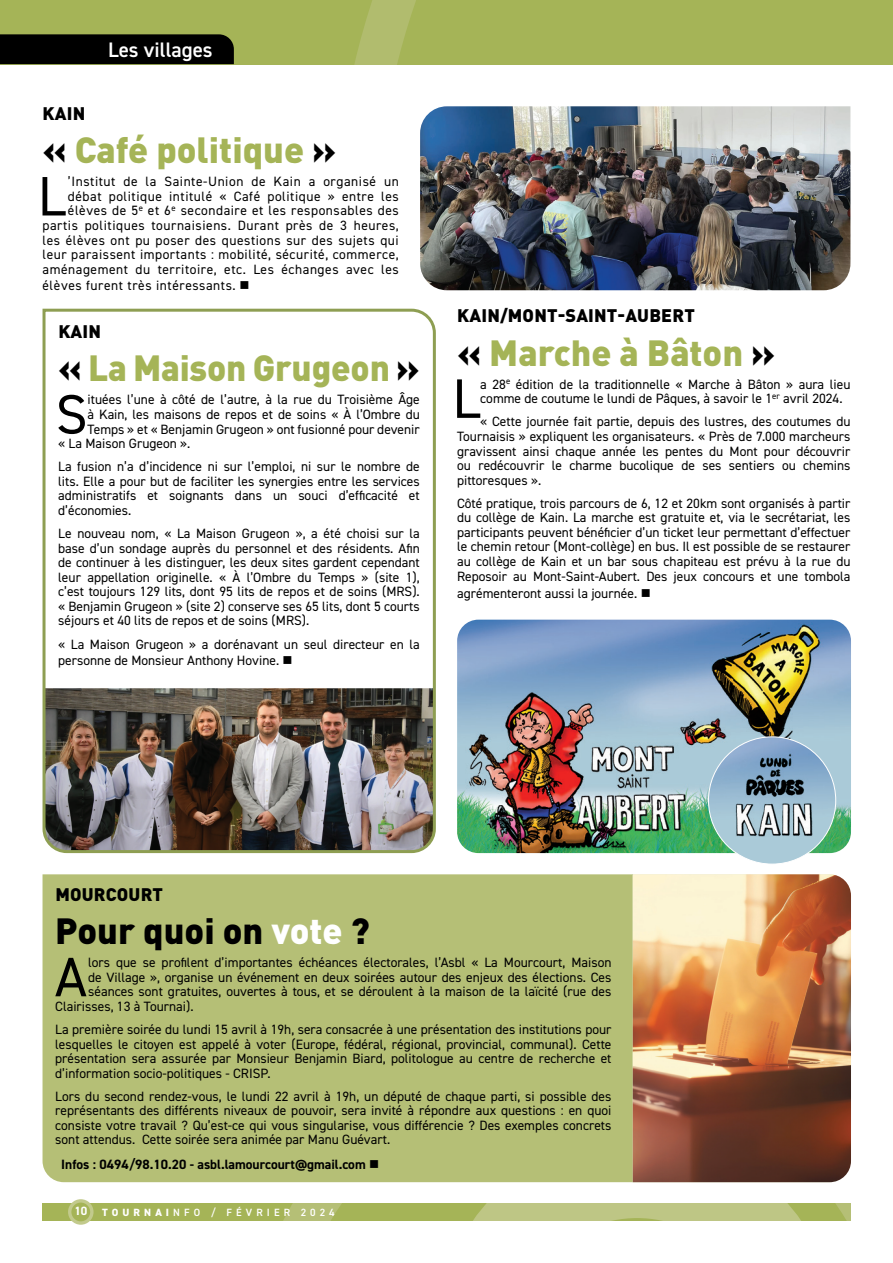
<style>
.page{position:relative;width:893px;height:1263px;background:#fff}
.page>*{position:absolute;margin:0;border:0;box-sizing:border-box;transform-origin:0 0}
.t1{font:55.8px "DIN2014";color:#000}
.TITRE{font:900 36px "DIN Pro";color:#a5b457}
.TITRE-2{font:900 36px "DIN Pro";color:#000}
.t2{font:600 21px "DIN2014";color:#fff}
.Titre_village{font:900 18px "DIN Pro";letter-spacing:.01em;color:#000}
.t3{font:13.5px/14.5px "DIN2014";color:#000;text-align:justify}
.t4{font:13.5px/14.5px "DIN2014";letter-spacing:.04em;color:#000;text-align:right}
.t5{font:700 13.5px "DIN2014";color:#000}
.t6{font:700 12px "DIN2014";color:#fff}
.t7{font:600 10.5px "DIN2014";letter-spacing:.39em;color:#fff}
.s1{color:#000}
.s2{color:#fff}
.s3{font-weight:800}
</style>
<div class="page">
<div style="left:0;top:0;width:893px;height:64px;background:#a5b457"></div>
<svg style="left:355px;top:0;width:61px;height:64px"></svg>
<div style="left:0;top:34px;width:234px;height:30px;background:#000"></div>
<svg style="left:43px;top:1203px;width:807px;height:17px;background:#b0bb6b"></svg>
<svg style="left:70px;top:1201px;width:22px;height:22px"></svg>
<div style="left:68px;top:1199px;width:26px;height:26px;border:3px solid #c2ca8c;border-radius:50%"></div>
<img style="left:420px;top:106px;width:430px;height:184px">
<img style="left:457px;top:620px;width:394px;height:233px">
<svg style="left:42px;top:308px;width:394px;height:546px"></svg>
<img style="left:708px;top:737px;width:128px;height:127px;border-radius:64px">
<div style="left:43px;top:874px;width:590px;height:308px;background:#b5bf76"></div>
<img style="left:633px;top:874px;width:218px;height:308px">
<p class="t2" style="left:108px;top:35px;width:106px">Les villages</p>
<p class="Titre_village" style="left:43px;top:101px;width:44px">KAIN</p>
<p class="TITRE" style="left:43px;top:126px;width:295px"><span class="s1">«</span> Café politique <span class="s1">»</span></p>
<p class="t1" style="left:38px;top:161px;width:29px">L</p>
<p class="t4" style="left:43px;top:174px;width:358px">’Institut de la Sainte-Union de Kain a organisé un débat politique intitulé « Café politique » entre les élèves de 5<sup>e</sup> et 6<sup>e</sup> secondaire et les responsables des partis politiques tournaisiens. Durant près de 3 heures, les élèves ont pu poser des questions sur des sujets qui leur paraissent importants : mobilité, sécurité, commerce, aménagement du territoire, etc. Les échanges avec les</p>
<p class="t4" style="left:43px;top:278px;width:209px">élèves furent très intéressants. ■</p>
<p class="Titre_village" style="left:58px;top:319px;width:44px">KAIN</p>
<p class="TITRE" style="left:58px;top:344px;width:363px"><span class="s1">«</span> La Maison Grugeon <span class="s1">»</span></p>
<p class="t1" style="left:56px;top:379px;width:33px">S</p>
<p class="t3" style="left:88px;top:392px;width:334px">ituées l’une à côté de l’autre, à la rue du Troisième Âge</p>
<p class="t3" style="left:88px;top:407px;width:334px">à Kain, les maisons de repos et de soins « À l’Ombre du</p>
<p class="t3" style="left:88px;top:421px;width:334px">Temps » et « Benjamin Grugeon » ont fusionné pour devenir</p>
<p class="t3" style="left:58px;top:436px;width:132px">« La Maison Grugeon ».</p>
<p class="t3" style="left:58px;top:459px;width:363px">La fusion n’a d’incidence ni sur l’emploi, ni sur le nombre de lits. Elle a pour but de faciliter les synergies entre les services administratifs et soignants dans un souci d’efficacité et d’économies.</p>
<p class="t3" style="left:58px;top:526px;width:363px;text-align:left">Le nouveau nom, « La Maison Grugeon », a été choisi sur la base d’un sondage auprès du personnel et des résidents. Afin de continuer à les distinguer, les deux sites gardent cependant leur appellation originelle. « À l’Ombre du Temps » (site 1), c’est toujours 129 lits, dont 95 lits de repos et de soins (MRS). « Benjamin Grugeon » (site 2) conserve ses 65 lits, dont 5 courts séjours et 40 lits de repos et de soins (MRS).</p>
<p class="t3" style="left:58px;top:635px;width:363px;line-height:16.5px">« La Maison Grugeon » a dorénavant un seul directeur en la personne de Monsieur Anthony Hovine. ■</p>
<p class="Titre_village" style="left:457px;top:304px;width:239px">KAIN/MONT-SAINT-AUBERT</p>
<p class="TITRE" style="left:457px;top:328px;width:320px"><span class="s1">«</span> Marche à Bâton <span class="s1">»</span></p>
<p class="t1" style="left:452px;top:364px;width:29px">L</p>
<p class="t3" style="left:480px;top:376px;width:372px">a 28<sup>e</sup> édition de la traditionnelle « Marche à Bâton » aura lieu comme de coutume le lundi de Pâques, à savoir le 1<sup>er</sup> avril 2024.</p>
<p class="t3" style="left:457px;top:414px;width:395px;text-indent:23px">« Cette journée fait partie, depuis des lustres, des coutumes du Tournaisis » expliquent les organisateurs. « Près de 7.000 marcheurs gravissent ainsi chaque année les pentes du Mont pour découvrir ou redécouvrir le charme bucolique de ses sentiers ou chemins pittoresques ».</p>
<p class="t3" style="left:457px;top:495px;width:395px">Côté pratique, trois parcours de 6, 12 et 20km sont organisés à partir du collège de Kain. La marche est gratuite et, via le secrétariat, les participants peuvent bénéficier d’un ticket leur permettant d’effectuer le chemin retour (Mont-collège) en bus. Il est possible de se restaurer au collège de Kain et un bar sous chapiteau est prévu à la rue du Reposoir au Mont-Saint-Aubert. Des jeux concours et une tombola</p>
<p class="t3" style="left:457px;top:586px;width:195px">agrémenteront aussi la journée. ■</p>
<p class="Titre_village" style="left:55px;top:882px;width:109px">MOURCOURT</p>
<p class="TITRE-2" style="left:55px;top:906px;width:316px">Pour quoi on <span class="s2">vote</span> ?</p>
<p class="t1" style="left:55px;top:942px;width:34px">A</p>
<p class="t3" style="left:88px;top:955px;width:525px">lors que se profilent d’importantes échéances électorales, l’Asbl « La Mourcourt, Maison</p>
<p class="t3" style="left:88px;top:969px;width:525px">de Village », organise un événement en deux soirées autour des enjeux des élections. Ces</p>
<p class="t3" style="left:88px;top:984px;width:525px">séances sont gratuites, ouvertes à tous, et se déroulent à la maison de la laïcité (rue des</p>
<p class="t3" style="left:55px;top:999px;width:138px">Clairisses, 13 à Tournai).</p>
<p class="t3" style="left:55px;top:1022px;width:558px">La première soirée du lundi 15 avril à 19h, sera consacrée à une présentation des institutions pour lesquelles le citoyen est appelé à voter (Europe, fédéral, régional, provincial, communal). Cette présentation sera assurée par Monsieur Benjamin Biard, politologue au centre de recherche et d’information socio-politiques - CRISP.</p>
<p class="t3" style="left:55px;top:1088px;width:558px">Lors du second rendez-vous, le lundi 22 avril à 19h, un député de chaque parti, si possible des représentants des différents niveaux de pouvoir, sera invité à répondre aux questions : en quoi consiste votre travail ? Qu’est-ce qui vous singularise, vous différencie ? Des exemples concrets sont attendus. Cette soirée sera animée par Manu Guévart.</p>
<p class="t5" style="left:61px;top:1156px;width:319px">Infos : 0494/98.10.20 - asbl.lamourcourt@gmail.com ■</p>
<p class="t6" style="left:74px;top:1203px;width:14px">10</p>
<p class="t7" style="left:102px;top:1205px;width:234px"><span class="s3">TOURNAI</span>NFO / FÉVRIER 2024</p>
</div>
